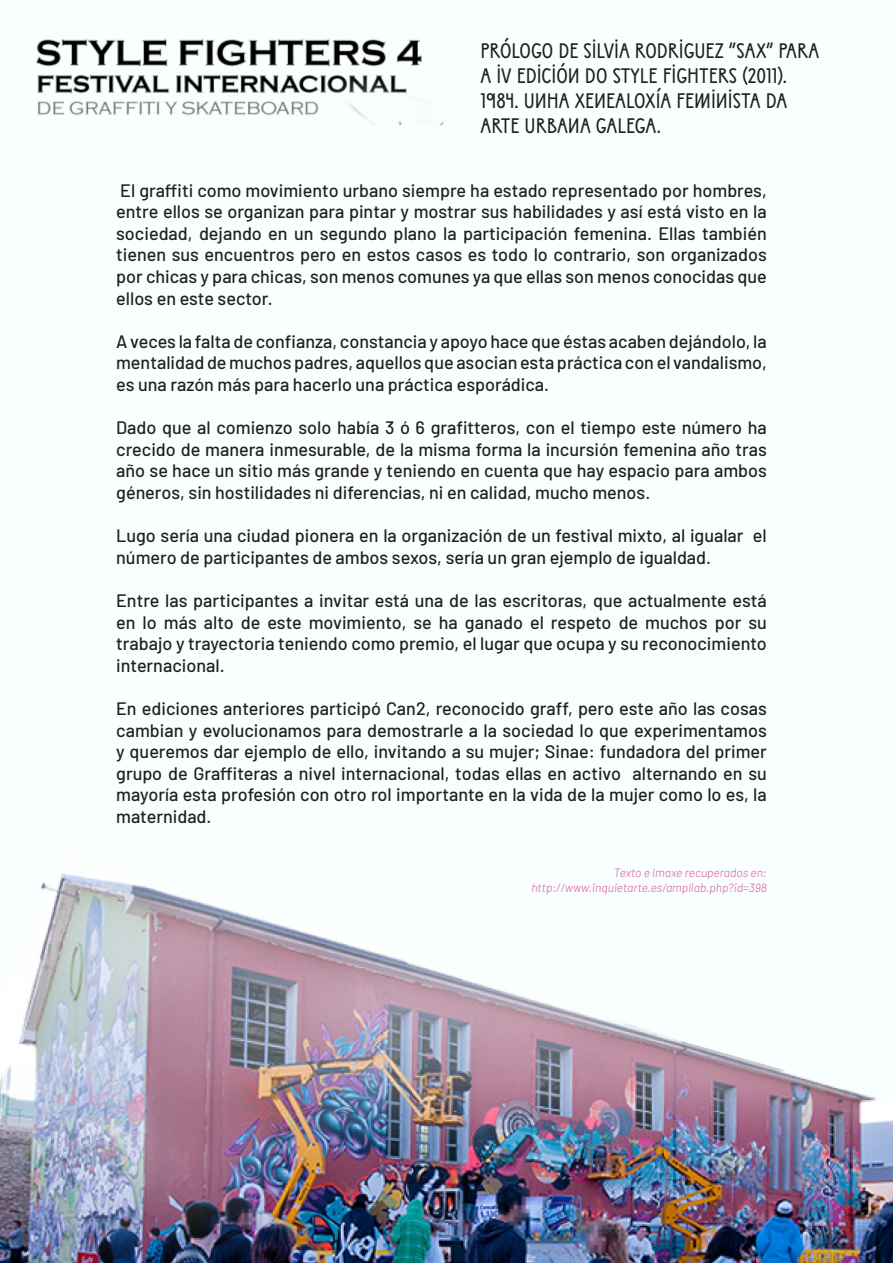
<style>
.page{position:relative;width:893px;height:1263px;background:#fff}
.page>*{position:absolute;margin:0;border:0;box-sizing:border-box;transform-origin:0 0}
.t1{font:condensed 21px/25.2px "Sixten";color:#231f20;text-align:justify}
.t2{font:500 18px/21.6px "Barlow";color:#231f20;text-align:justify}
.t3{font:italic 300 12px "Barlow";color:#dc5a9a}
</style>
<div class="page">
<img style="left:0;top:28px;width:893px;height:1235px">
<p class="t1" style="left:480px;top:38px;width:340px">PRÓLOGO DE SILVIA RODRIGUEZ “SAX” PARA</p>
<p class="t1" style="left:480px;top:63px;width:308px">A IV EDICIÓN DO STYLE FIGHTERS (2011).<br>1984. UNHA XENEALOXÍA FEMINISTA DA ARTE URBANA GALEGA.</p>
<p class="t2" style="left:116px;top:178px;width:652px">El graffiti como movimiento urbano siempre ha estado representado por hombres, entre ellos se organizan para pintar y mostrar sus habilidades y así está visto en la sociedad, dejando en un segundo plano la participación femenina. Ellas también tienen sus encuentros pero en estos casos es todo lo contrario, son organizados por chicas y para chicas, son menos comunes ya que ellas son menos conocidas que ellos en este sector.</p>
<p class="t2" style="left:116px;top:329px;width:652px">A veces la falta de confianza, constancia y apoyo hace que éstas acaben dejándolo, la mentalidad de muchos padres, aquellos que asocian esta práctica con el vandalismo, es una razón más para hacerlo una práctica esporádica.</p>
<p class="t2" style="left:116px;top:415px;width:652px">Dado que al comienzo solo había 3 ó 6 grafitteros, con el tiempo este número ha crecido de manera inmesurable, de la misma forma la incursión femenina año tras año se hace un sitio más grande y teniendo en cuenta que hay espacio para ambos géneros, sin hostilidades ni diferencias, ni en calidad, mucho menos.</p>
<p class="t2" style="left:116px;top:523px;width:652px">Lugo sería una ciudad pionera en la organización de un festival mixto, al igualar el número de participantes de ambos sexos, sería un gran ejemplo de igualdad.</p>
<p class="t2" style="left:116px;top:588px;width:652px">Entre las participantes a invitar está una de las escritoras, que actualmente está en lo más alto de este movimiento, se ha ganado el respeto de muchos por su trabajo y trayectoria teniendo como premio, el lugar que ocupa y su reconocimiento internacional.</p>
<p class="t2" style="left:116px;top:696px;width:652px">En ediciones anteriores participó Can2, reconocido graff, pero este año las cosas cambian y evolucionamos para demostrarle a la sociedad lo que experimentamos y queremos dar ejemplo de ello, invitando a su mujer; Sinae: fundadora del primer grupo de Graffiteras a nivel internacional, todas ellas en activo alternando en su mayoría esta profesión con otro rol importante en la vida de la mujer como lo es, la maternidad.</p>
<p class="t3" style="left:614px;top:864px;width:154px">Texto e imaxe recuperados en:</p>
<p class="t3" style="left:531px;top:879px;width:237px">http://www.inquietarte.es/ampliab.php?id=398</p>
</div>
